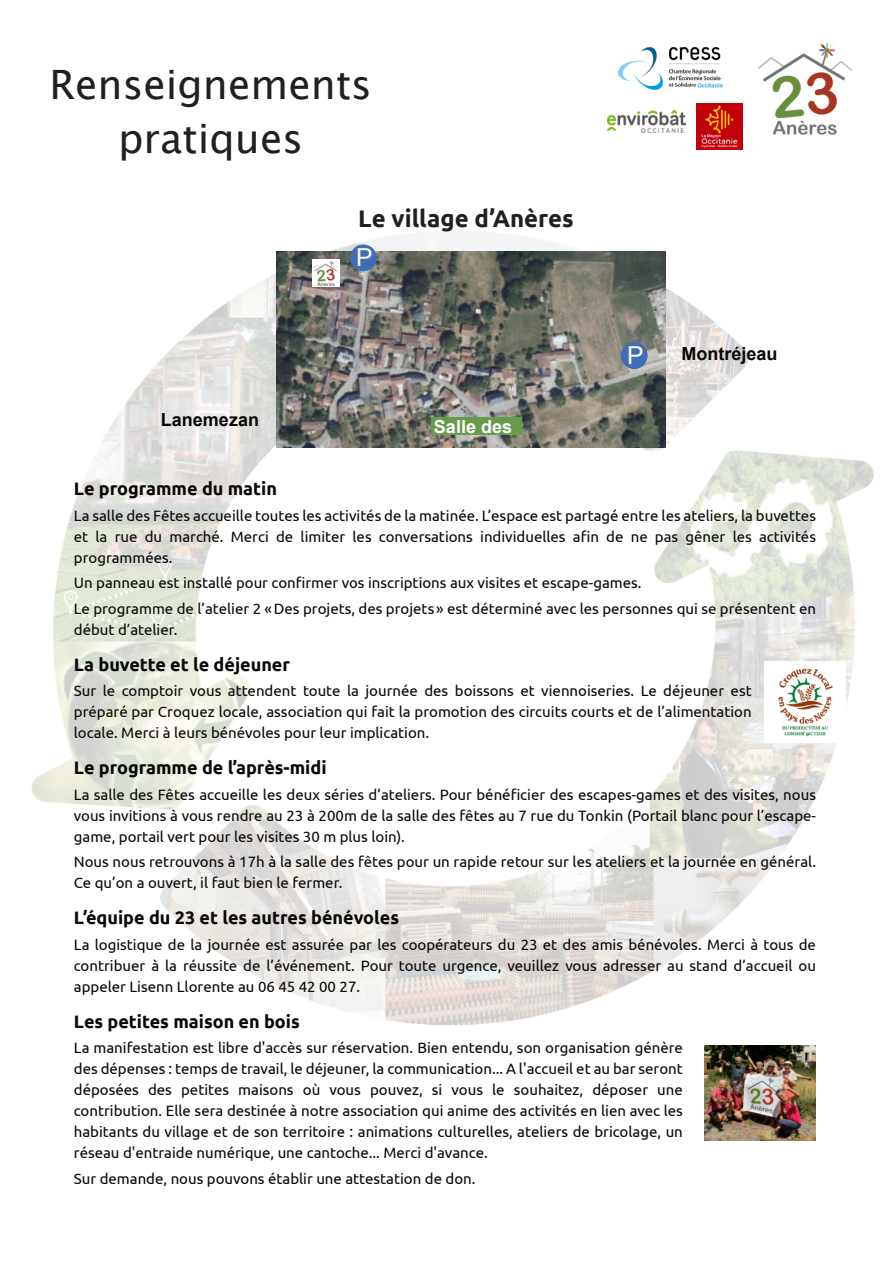
<style>
.page{position:relative;width:893px;height:1263px;background:#fff}
.page>*{position:absolute;margin:0;border:0;box-sizing:border-box;transform-origin:0 0}
.t1{font:40.5px/54px "Lucida Grande";color:#231f20;text-align:center}
.t2{font:24.75px "Arial";color:#fff}
.t3{font:700 24px "Ubuntu";color:#231f20}
.t4{font:700 18px "Ubuntu";color:#080704}
.t5{font:700 18px "Arial";color:#080704}
.t6{font:700 18px "Arial";color:#fff}
.t7{font:15px/21px "Ubuntu";color:#080704;text-align:justify}
</style>
<div class="page">
<img style="left:32px;top:232px;width:842px;height:794px">
<img style="left:276px;top:251px;width:390px;height:197px">
<div style="left:621px;top:342px;width:27px;height:27px;background:#406db5;border-radius:50%"></div>
<div style="left:350px;top:244px;width:27px;height:27px;background:#406db5;border-radius:50%"></div>
<img style="left:312px;top:259px;width:28px;height:28px">
<div style="left:431px;top:417px;width:90px;height:18px;background:#679c4d"></div>
<img style="left:618px;top:47px;width:105px;height:43px">
<img style="left:607px;top:111px;width:79px;height:21px">
<img style="left:696px;top:103px;width:47px;height:46px">
<img style="left:758px;top:42px;width:95px;height:93px">
<img style="left:764px;top:661px;width:81px;height:81px">
<img style="left:704px;top:1046px;width:111px;height:94px">
<h1 class="t1" style="left:49px;top:60px;width:324px">Renseignements pratiques</h1>
<h3 class="t3" style="left:358px;top:209px;width:217px">Le village d’Anères</h3>
<p class="t5" style="left:161px;top:413px;width:100px">Lanemezan</p>
<h2 class="t2" style="left:356px;top:248px;width:18px">P</h2>
<p class="t6" style="left:434px;top:420px;width:80px">Salle des</p>
<h2 class="t2" style="left:627px;top:346px;width:18px">P</h2>
<p class="t5" style="left:682px;top:347px;width:98px">Montréjeau</p>
<p class="t4" style="left:74px;top:481px;width:205px">Le programme du matin</p>
<p class="t7" style="left:74px;top:506px;width:744px">La salle des Fêtes accueille toutes les activités de la matinée. L’espace est partagé entre les ateliers, la buvettes et la rue du marché. Merci de limiter les conversations individuelles afin de ne pas gêner les activités programmées.</p>
<p class="t7" style="left:74px;top:571px;width:744px;line-height:25.5px">Un panneau est installé pour confirmer vos inscriptions aux visites et escape-games.<br>Le programme de l’atelier 2 «Des projets, des projets» est déterminé avec les personnes qui se présentent en</p>
<p class="t7" style="left:74px;top:620px;width:105px">début d’atelier.</p>
<p class="t4" style="left:74px;top:657px;width:218px">La buvette et le déjeuner</p>
<p class="t7" style="left:74px;top:681px;width:679px">Sur le comptoir vous attendent toute la journée des boissons et viennoiseries. Le déjeuner est préparé par Croquez locale, association qui fait la promotion des circuits courts et de l’alimentation locale. Merci à leurs bénévoles pour leur implication.</p>
<p class="t4" style="left:74px;top:760px;width:254px">Le programme de l’après-midi</p>
<p class="t7" style="left:74px;top:785px;width:744px">La salle des Fêtes accueille les deux séries d’ateliers. Pour bénéficier des escapes-games et des visites, nous vous invitions à vous rendre au 23 à 200m de la salle des fêtes au 7 rue du Tonkin (Portail blanc pour l’escape&shy;game, portail vert pour les visites 30 m plus loin).</p>
<p class="t7" style="left:74px;top:852px;width:744px">Nous nous retrouvons à 17h à la salle des fêtes pour un rapide retour sur les ateliers et la journée en général.<br>Ce qu’on a ouvert, il faut bien le fermer.</p>
<p class="t4" style="left:74px;top:910px;width:327px">L’équipe du 23 et les autres bénévoles</p>
<p class="t7" style="left:74px;top:935px;width:744px">La logistique de la journée est assurée par les coopérateurs du 23 et des amis bénévoles. Merci à tous de contribuer à la réussite de l’événement. Pour toute urgence, veuillez vous adresser au stand d’accueil ou appeler Lisenn Llorente au 06 45 42 00 27.</p>
<p class="t4" style="left:74px;top:1014px;width:227px">Les petites maison en bois</p>
<p class="t7" style="left:74px;top:1038px;width:610px">La manifestation est libre d'accès sur réservation. Bien entendu, son organisation génère des dépenses : temps de travail, le déjeuner, la communication... A l'accueil et au bar seront déposées des petites maisons où vous pouvez, si vous le souhaitez, déposer une contribution. Elle sera destinée à notre association qui anime des activités en lien avec les habitants du village et de son territoire : animations culturelles, ateliers de bricolage, un réseau d'entraide numérique, une cantoche... Merci d'avance.</p>
<p class="t7" style="left:74px;top:1169px;width:403px">Sur demande, nous pouvons établir une attestation de don.</p>
</div>
